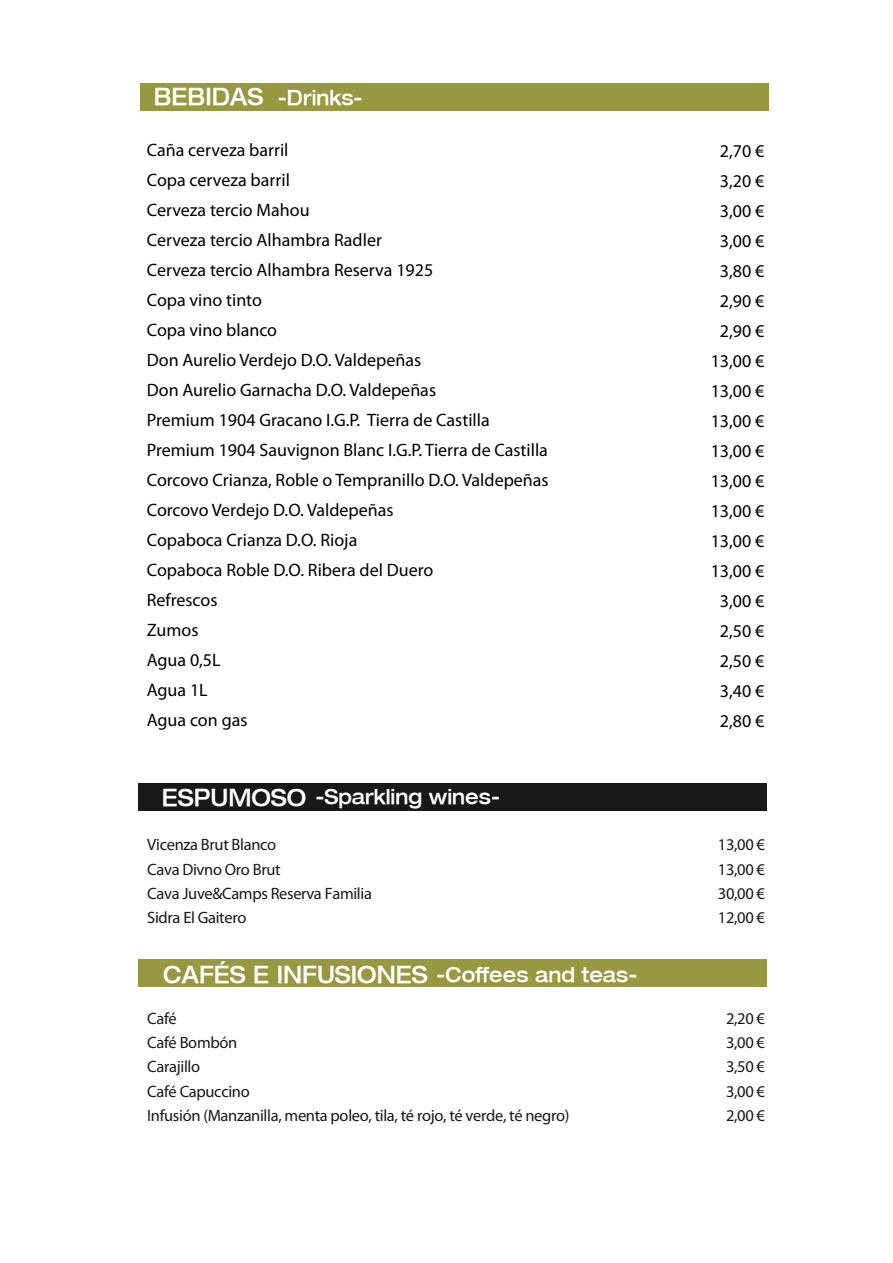
<style>
.page{position:relative;width:893px;height:1263px;background:#fff}
.page>*{position:absolute;margin:0;border:0;box-sizing:border-box;transform-origin:0 0}
.t1{font:500 expanded 24px "Helvetica Neue";color:#fff;scale:.9 1}
.t2{font:500 expanded 21px "Helvetica Neue";color:#fff;scale:.9 1}
.t3{font:18px/30px "Myriad Pro";color:#000}
.t4{font:16.5px/24.2px "Myriad Pro";letter-spacing:-.02em;color:#1a171b}
.s1{font-size:24px}
.s2{font-size:21px}
</style>
<div class="page">
<div style="left:140px;top:83px;width:629px;height:28px;background:#979840"></div>
<div style="left:138px;top:959px;width:629px;height:28px;background:#979840"></div>
<div style="left:138px;top:783px;width:629px;height:27px;background:#1a171b"></div>
<p class="t2" style="left:154px;top:85px;width:234px"><span class="s1">BEBIDAS</span> -Drinks-</p>
<p class="t3" style="left:147px;top:135px;width:403px">Caña cerveza barril<br>Copa cerveza barril<br>Cerveza tercio Mahou<br>Cerveza tercio Alhambra Radler<br>Cerveza tercio Alhambra Reserva 1925<br>Copa vino tinto<br>Copa vino blanco<br>Don Aurelio Verdejo D.O. Valdepeñas<br>Don Aurelio Garnacha D.O. Valdepeñas<br>Premium 1904 Gracano I.G.P. Tierra de Castilla<br>Premium 1904 Sauvignon Blanc I.G.P. Tierra de Castilla<br>Corcovo Crianza, Roble o Tempranillo D.O. Valdepeñas<br>Corcovo Verdejo D.O. Valdepeñas<br>Copaboca Crianza D.O. Rioja<br>Copaboca Roble D.O. Ribera del Duero<br>Refrescos<br>Zumos<br>Agua 0,5L<br>Agua 1L<br>Agua con gas</p>
<p class="t3" style="left:711px;top:136px;width:55px;text-align:center">2,70 €<br>3,20 €<br>3,00 €<br>3,00 €<br>3,80 €<br>2,90 €<br>2,90 €<br>13,00 €<br>13,00 €<br>13,00 €<br>13,00 €<br>13,00 €<br>13,00 €<br>13,00 €<br>13,00 €<br>3,00 €<br>2,50 €<br>2,50 €<br>3,40 €<br>2,80 €</p>
<p class="t2" style="left:315px;top:783px;width:207px">-Sparkling wines-</p>
<h1 class="t1" style="left:162px;top:783px;width:162px">ESPUMOSO</h1>
<p class="t4" style="left:147px;top:833px;width:226px">Vicenza Brut Blanco<br>Cava Divno Oro Brut<br>Cava Juve&amp;Camps Reserva Familia<br>Sidra El Gaitero</p>
<p class="t4" style="left:718px;top:833px;width:49px;text-align:justify">13,00 € 13,00 € 30,00 € 12,00 €</p>
<h1 class="t1" style="left:163px;top:960px;width:528px">CAFÉS E INFUSIONES <span class="s2">-Coffees and teas-</span></h1>
<p class="t4" style="left:147px;top:1006px;width:424px">Café<br>Café Bombón<br>Carajillo<br>Café Capuccino<br>Infusión (Manzanilla, menta poleo, tila, té rojo, té verde, té negro)</p>
<p class="t4" style="left:726px;top:1006px;width:41px;text-align:justify">2,20 € 3,00 € 3,50 € 3,00 € 2,00 €</p>
</div>
